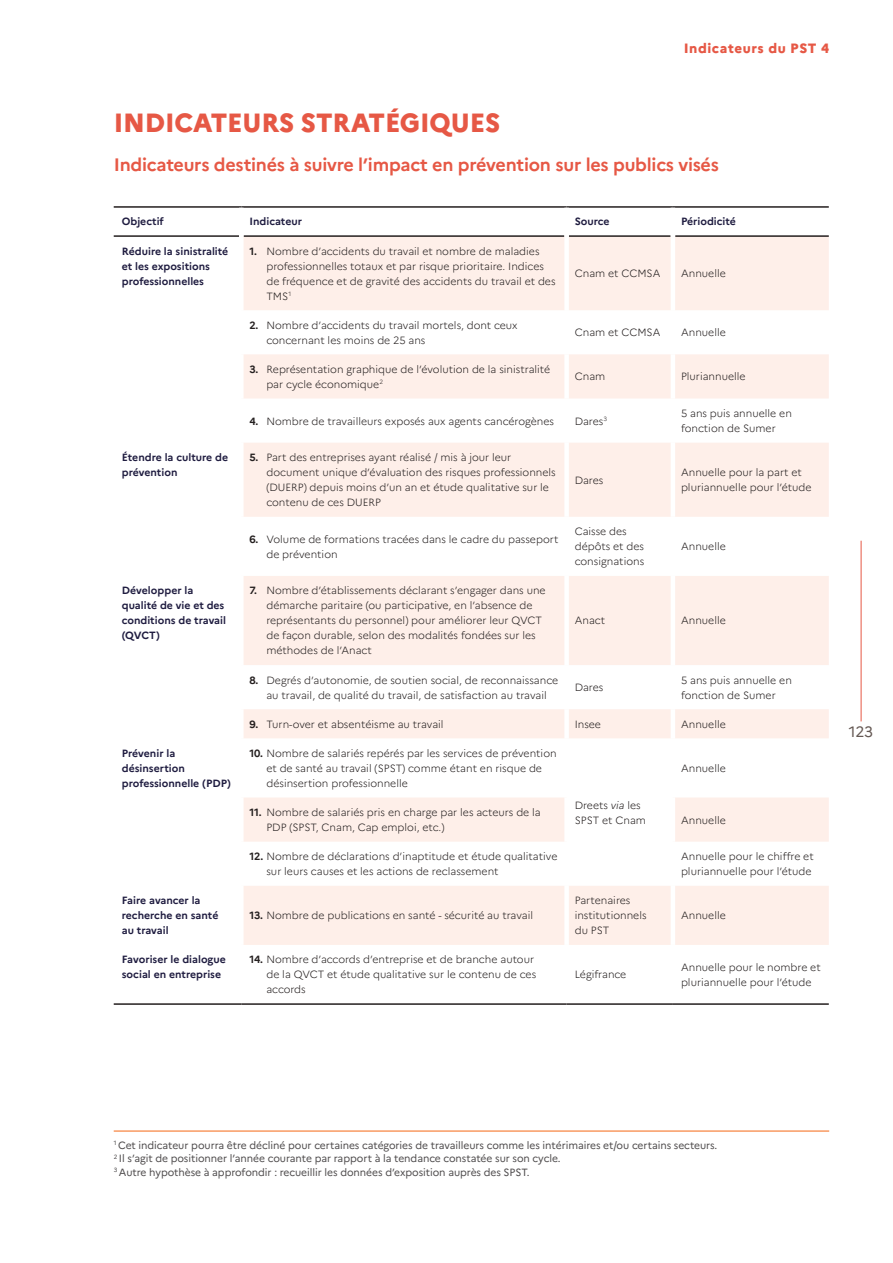
<style>
.page{position:relative;width:893px;height:1263px;background:#fff}
.page>*{position:absolute;margin:0;border:0;box-sizing:border-box;transform-origin:0 0}
.t1{font:800 26.25px "Marianne";letter-spacing:-.005em;color:#e65845}
.t2{font:700 18px "Marianne";letter-spacing:-.015em;color:#e65845}
.t3{font:15px "Marianne";color:#645853}
.t4{font:800 13.5px "Marianne";letter-spacing:.04em;color:#e65845}
.t5{font:300 10.5px/15px "Marianne";color:#241f1f}
.t6{font:700 10.5px/15px "Marianne";color:#1f1c40}
.t7{font:10.5px/13.5px "Marianne";letter-spacing:-.005em;color:#4e4b4c}
.s1{font-weight:700}
.s2{font-style:italic}
</style>
<div class="page">
<hr style="left:861px;top:541px;width:1px;height:180px;background:#e65845">
<svg style="left:244px;top:237px;width:585px;height:708px;fill:#feefe9"></svg>
<hr style="left:114px;top:206px;width:127px;height:2px;background:#241f1f">
<hr style="left:241px;top:206px;width:326px;height:2px;background:#241f1f">
<hr style="left:567px;top:206px;width:106px;height:2px;background:#241f1f">
<hr style="left:673px;top:206px;width:156px;height:2px;background:#241f1f">
<hr style="left:114px;top:235px;width:125px;height:2px;background:#241f1f">
<hr style="left:244px;top:235px;width:320px;height:2px;background:#241f1f">
<hr style="left:569px;top:235px;width:102px;height:2px;background:#241f1f">
<hr style="left:675px;top:235px;width:154px;height:2px;background:#241f1f">
<div style="left:564px;top:236px;width:5px;height:74px;background:#fff"></div>
<hr style="left:671px;top:236px;width:4px;height:74px;background:#fff">
<div style="left:564px;top:310px;width:5px;height:44px;background:#fff"></div>
<hr style="left:671px;top:310px;width:4px;height:44px;background:#fff">
<div style="left:564px;top:354px;width:5px;height:44px;background:#fff"></div>
<hr style="left:671px;top:354px;width:4px;height:44px;background:#fff">
<div style="left:564px;top:398px;width:5px;height:45px;background:#fff"></div>
<hr style="left:671px;top:398px;width:4px;height:45px;background:#fff">
<div style="left:564px;top:443px;width:5px;height:74px;background:#fff"></div>
<hr style="left:671px;top:443px;width:4px;height:74px;background:#fff">
<div style="left:564px;top:517px;width:5px;height:59px;background:#fff"></div>
<hr style="left:671px;top:517px;width:4px;height:59px;background:#fff">
<div style="left:564px;top:576px;width:5px;height:89px;background:#fff"></div>
<hr style="left:671px;top:576px;width:4px;height:89px;background:#fff">
<div style="left:564px;top:665px;width:5px;height:44px;background:#fff"></div>
<hr style="left:671px;top:665px;width:4px;height:44px;background:#fff">
<div style="left:564px;top:709px;width:5px;height:29px;background:#fff"></div>
<hr style="left:671px;top:709px;width:4px;height:29px;background:#fff">
<div style="left:564px;top:738px;width:5px;height:59px;background:#fff"></div>
<hr style="left:671px;top:738px;width:4px;height:59px;background:#fff">
<hr style="left:671px;top:797px;width:4px;height:45px;background:#fff">
<hr style="left:671px;top:842px;width:4px;height:44px;background:#fff">
<div style="left:564px;top:797px;width:5px;height:45px;background:#fff"></div>
<div style="left:564px;top:842px;width:5px;height:44px;background:#fff"></div>
<div style="left:564px;top:886px;width:5px;height:59px;background:#fff"></div>
<hr style="left:671px;top:886px;width:4px;height:59px;background:#fff">
<hr style="left:114px;top:1003px;width:127px;height:2px;background:#241f1f">
<hr style="left:241px;top:1003px;width:326px;height:2px;background:#241f1f">
<hr style="left:567px;top:1003px;width:106px;height:2px;background:#241f1f">
<hr style="left:673px;top:1003px;width:156px;height:2px;background:#241f1f">
<hr style="left:114px;top:1130px;width:715px;height:1px;background:#f7782e">
<p class="t4" style="left:684px;top:40px;width:147px">Indicateurs du PST 4</p>
<h1 class="t1" style="left:114px;top:106px;width:388px">INDICATEURS STRATÉGIQUES</h1>
<h2 class="t2" style="left:114px;top:153px;width:607px">Indicateurs destinés à suivre l’impact en prévention sur les publics visés</h2>
<p class="t6" style="left:122px;top:214px;width:44px">Objectif</p>
<p class="t6" style="left:249px;top:214px;width:54px">Indicateur</p>
<p class="t6" style="left:575px;top:214px;width:36px">Source</p>
<p class="t6" style="left:681px;top:214px;width:56px">Périodicité</p>
<p class="t6" style="left:122px;top:243px;width:108px">Réduire la sinistralité et les expositions professionnelles</p>
<p class="t5" style="left:266px;top:243px;width:291px;text-indent:-17px"><span class="s1">1.</span> Nombre d’accidents du travail et nombre de maladies professionnelles totaux et par risque prioritaire. Indices de fréquence et de gravité des accidents du travail et des TMS<sup>1</sup></p>
<p class="t5" style="left:575px;top:266px;width:87px">Cnam et CCMSA</p>
<p class="t5" style="left:681px;top:266px;width:46px">Annuelle</p>
<p class="t5" style="left:266px;top:317px;width:253px;text-indent:-17px"><span class="s1">2.</span> Nombre d’accidents du travail mortels, dont ceux concernant les moins de 25 ans</p>
<p class="t5" style="left:575px;top:325px;width:87px">Cnam et CCMSA</p>
<p class="t5" style="left:681px;top:325px;width:46px">Annuelle</p>
<p class="t5" style="left:266px;top:362px;width:285px;text-indent:-17px"><span class="s1">3.</span> Représentation graphique de l’évolution de la sinistralité par cycle économique<sup>2</sup></p>
<p class="t5" style="left:575px;top:369px;width:32px">Cnam</p>
<p class="t5" style="left:681px;top:369px;width:66px">Pluriannuelle</p>
<p class="t5" style="left:249px;top:413px;width:306px"><span class="s1">4.</span> Nombre de travailleurs exposés aux agents cancérogènes</p>
<p class="t5" style="left:575px;top:413px;width:34px">Dares<sup>3</sup></p>
<p class="t5" style="left:681px;top:406px;width:112px">5 ans puis annuelle en fonction de Sumer</p>
<p class="t6" style="left:122px;top:450px;width:108px">Étendre la culture de prévention</p>
<p class="t5" style="left:266px;top:450px;width:291px;text-indent:-17px"><span class="s1">5.</span> Part des entreprises ayant réalisé / mis à jour leur document unique d’évaluation des risques professionnels (DUERP) depuis moins d’un an et étude qualitative sur le contenu de ces DUERP</p>
<p class="t5" style="left:575px;top:472px;width:30px">Dares</p>
<p class="t5" style="left:681px;top:465px;width:132px">Annuelle pour la part et pluriannuelle pour l’étude</p>
<p class="t5" style="left:266px;top:531px;width:294px;text-indent:-17px"><span class="s1">6.</span> Volume de formations tracées dans le cadre du passeport de prévention</p>
<p class="t5" style="left:575px;top:524px;width:71px">Caisse des dépôts et des consignations</p>
<p class="t5" style="left:681px;top:539px;width:46px">Annuelle</p>
<p class="t6" style="left:122px;top:583px;width:106px">Développer la qualité de vie et des conditions de travail (QVCT)</p>
<p class="t5" style="left:266px;top:583px;width:281px;text-indent:-17px"><span class="s1">7.</span> Nombre d’établissements déclarant s’engager dans une démarche paritaire (ou participative, en l’absence de représentants du personnel) pour améliorer leur QVCT de façon durable, selon des modalités fondées sur les méthodes de l’Anact</p>
<p class="t5" style="left:575px;top:613px;width:32px">Anact</p>
<p class="t5" style="left:681px;top:613px;width:46px">Annuelle</p>
<p class="t5" style="left:249px;top:672px;width:310px;text-align:center"><span class="s1">8.</span> Degrés d’autonomie, de soutien social, de reconnaissance au travail, de qualité du travail, de satisfaction au travail</p>
<p class="t5" style="left:575px;top:680px;width:30px">Dares</p>
<p class="t5" style="left:681px;top:672px;width:112px">5 ans puis annuelle en fonction de Sumer</p>
<p class="t5" style="left:249px;top:716px;width:196px"><span class="s1">9.</span> Turn-over et absentéisme au travail</p>
<p class="t5" style="left:575px;top:716px;width:28px">Insee</p>
<p class="t5" style="left:681px;top:716px;width:46px">Annuelle</p>
<p class="t6" style="left:122px;top:746px;width:111px">Prévenir la désinsertion professionnelle (PDP)</p>
<p class="t5" style="left:266px;top:746px;width:292px;text-indent:-17px"><span class="s1">10.</span> Nombre de salariés repérés par les services de prévention et de santé au travail (SPST) comme étant en risque de désinsertion professionnelle</p>
<p class="t5" style="left:681px;top:761px;width:46px">Annuelle</p>
<p class="t6" style="left:122px;top:893px;width:98px">Faire avancer la recherche en santé au travail</p>
<p class="t5" style="left:575px;top:797px;width:73px">Dreets <span class="s2">via</span> les<br>SPST et Cnam</p>
<p class="t5" style="left:266px;top:805px;width:276px;text-indent:-17px"><span class="s1">11.</span> Nombre de salariés pris en charge par les acteurs de la<br>PDP (SPST, Cnam, Cap emploi, etc.)</p>
<p class="t5" style="left:681px;top:812px;width:46px">Annuelle</p>
<p class="t5" style="left:266px;top:849px;width:293px;text-indent:-17px"><span class="s1">12.</span> Nombre de déclarations d’inaptitude et étude qualitative sur leurs causes et les actions de reclassement</p>
<p class="t5" style="left:681px;top:849px;width:134px">Annuelle pour le chiffre et pluriannuelle pour l’étude</p>
<p class="t5" style="left:249px;top:908px;width:285px"><span class="s1">13.</span> Nombre de publications en santé - sécurité au travail</p>
<p class="t5" style="left:575px;top:893px;width:73px">Partenaires institutionnels du PST</p>
<p class="t5" style="left:681px;top:908px;width:46px">Annuelle</p>
<p class="t6" style="left:122px;top:952px;width:106px">Favoriser le dialogue social en entreprise</p>
<p class="t5" style="left:266px;top:952px;width:271px;text-indent:-17px"><span class="s1">14.</span> Nombre d’accords d’entreprise et de branche autour de la QVCT et étude qualitative sur le contenu de ces accords</p>
<p class="t5" style="left:575px;top:967px;width:53px">Légifrance</p>
<p class="t5" style="left:681px;top:960px;width:141px">Annuelle pour le nombre et pluriannuelle pour l’étude</p>
<h3 class="t3" style="left:849px;top:723px;width:26px">123</h3>
<p class="t7" style="left:114px;top:1138px;width:605px"><sup>1</sup> Cet indicateur pourra être décliné pour certaines catégories de travailleurs comme les intérimaires et/ou certains secteurs.<br><sup>2</sup> Il s’agit de positionner l’année courante par rapport à la tendance constatée sur son cycle.<br><sup>3</sup> Autre hypothèse à approfondir : recueillir les données d’exposition auprès des SPST.</p>
</div>
